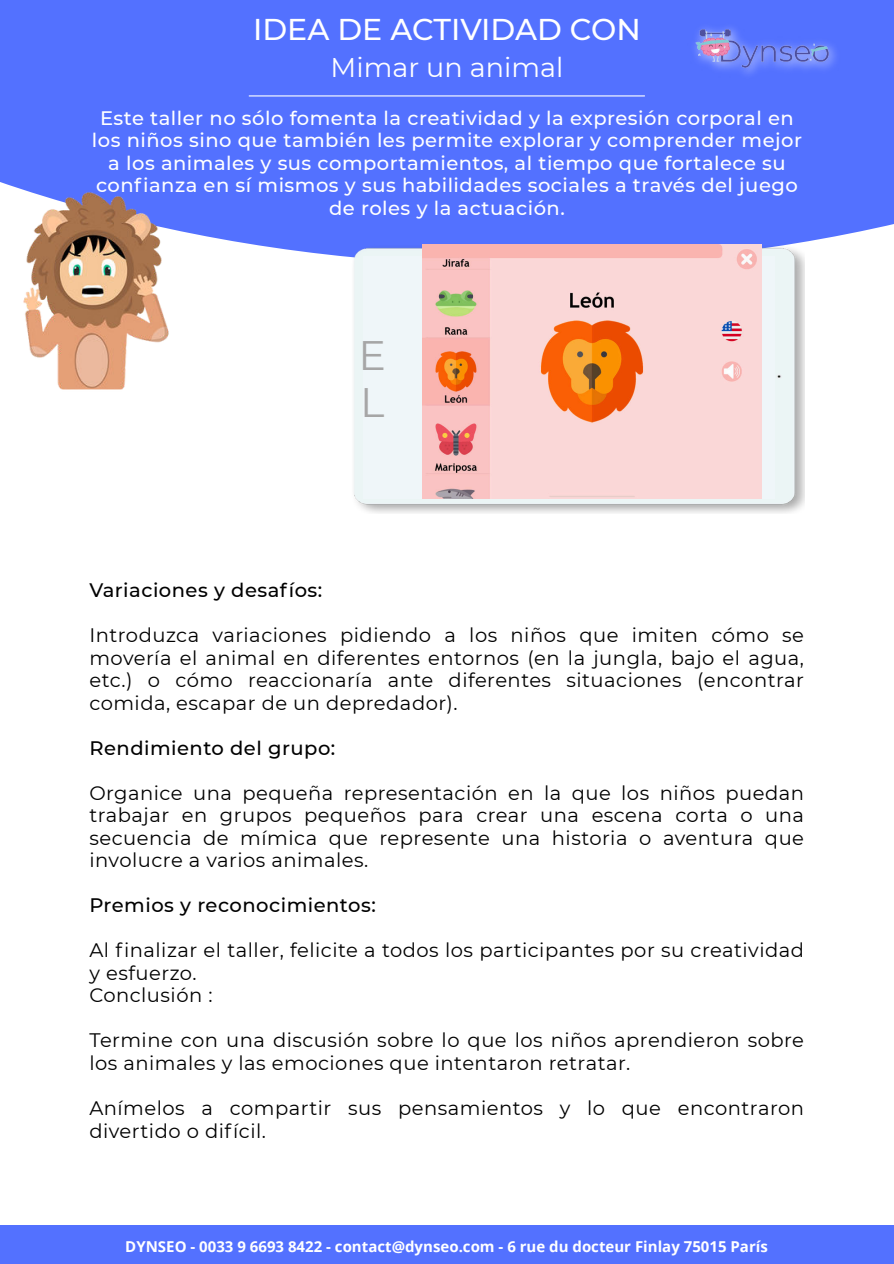
<style>
.page{position:relative;width:894px;height:1264px;background:#fff}
.page>*{position:absolute;margin:0;border:0;box-sizing:border-box;transform-origin:0 0}
.t1{font:41.1px/47.5px "Montserrat";color:#a6a6a6}
.t2{font:500 30px "Montserrat";color:#fff}
.t3{font:27px "Montserrat";color:#fff}
.t4{font:19.5px/22.5px "Montserrat";letter-spacing:.025em;color:#000}
.t5{font:500 19.5px/22.5px "Montserrat";letter-spacing:.025em;color:#fff;text-align:center}
.t6{font:500 19.5px "Montserrat";letter-spacing:.025em;color:#000}
.t7{font:700 15px "Open Sans";color:#fff}
</style>
<div class="page">
<div style="left:0;top:0;width:893px;height:265px;background:#5371ff"></div>
<hr style="left:249px;top:95px;width:395px;height:1px;background:#fff">
<img style="left:337px;top:244px;width:467px;height:269px">
<div style="left:363px;top:257px;width:411px;height:242px;background:#eff6f9"></div>
<div style="left:0;top:1225px;width:893px;height:38px;background:#5371ff"></div>
<img style="left:695px;top:28px;width:141px;height:46px">
<img style="left:0;top:182px;width:222px;height:208px">
<img style="left:422px;top:244px;width:339px;height:254px">
<h2 class="t2" style="left:253px;top:8px;width:389px">IDEA DE ACTIVIDAD CON</h2>
<h3 class="t3" style="left:330px;top:49px;width:234px">Mimar un animal</h3>
<p class="t5" style="left:92px;top:106px;width:711px">Este taller no sólo fomenta la creatividad y la expresión corporal en los niños sino que también les permite explorar y comprender mejor a los animales y sus comportamientos, al tiempo que fortalece su confianza en sí mismos y sus habilidades sociales a través del juego de roles y la actuación.</p>
<h1 class="t1" style="left:358px;top:330px;width:29px">E<br>L</h1>
<p class="t6" style="left:89px;top:576px;width:234px">Variaciones y desafíos:</p>
<p class="t4" style="left:89px;top:623px;width:716px;text-align:justify">Introduzca variaciones pidiendo a los niños que imiten cómo se movería el animal en diferentes entornos (en la jungla, bajo el agua, etc.) o cómo reaccionaría ante diferentes situaciones (encontrar comida, escapar de un depredador).</p>
<p class="t6" style="left:89px;top:734px;width:247px">Rendimiento del grupo:</p>
<p class="t4" style="left:89px;top:780px;width:716px;text-align:justify">Organice una pequeña representación en la que los niños puedan trabajar en grupos pequeños para crear una escena corta o una secuencia de mímica que represente una historia o aventura que involucre a varios animales.</p>
<p class="t6" style="left:89px;top:891px;width:288px">Premios y reconocimientos:</p>
<p class="t4" style="left:89px;top:938px;width:716px">Al finalizar el taller, felicite a todos los participantes por su creatividad y esfuerzo.<br>Conclusión :</p>
<p class="t4" style="left:89px;top:1028px;width:716px">Termine con una discusión sobre lo que los niños aprendieron sobre los animales y las emociones que intentaron retratar.</p>
<p class="t4" style="left:89px;top:1096px;width:716px">Anímelos a compartir sus pensamientos y lo que encontraron divertido o difícil.</p>
<p class="t7" style="left:125px;top:1235px;width:644px">DYNSEO - 0033 9 6693 8422 - contact@dynseo.com - 6 rue du docteur Finlay 75015 París</p>
</div>
